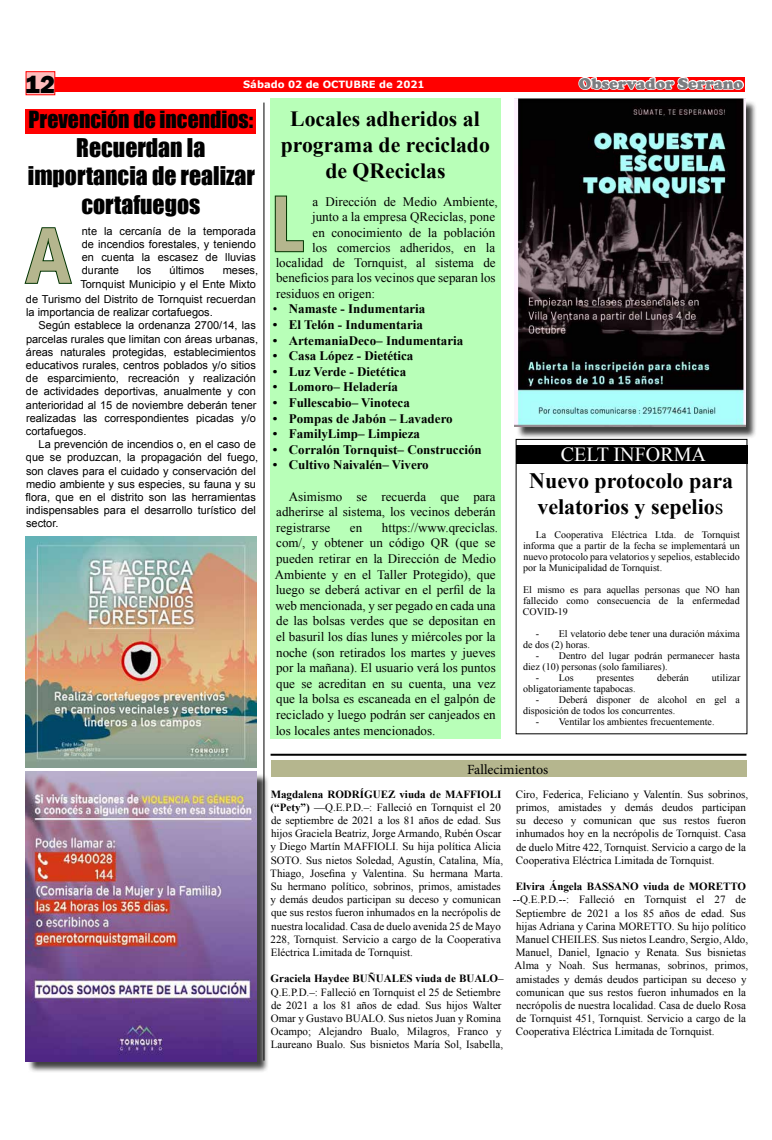
<style>
.page{position:relative;width:772px;height:1140px;background:#fff}
.page>*{position:absolute;margin:0;border:0;box-sizing:border-box;transform-origin:0 0}
.t1{font:700 78px "Ebrima";color:#b5b68e;scale:.83 1}
.t2{font:800 25.7px "Franklin Gothic";color:#000}
.t3{font:23.7px/28.4px "Impact";color:#000;text-align:center}
.t4{font:700 22px/26.4px "Times New Roman";color:#000;text-align:center}
.t5{font:700 21.7px/26px "Times New Roman";color:#000;text-align:center}
.t6{font:21.7px "Impact";color:#000}
.t7{font:20px "Times New Roman";color:#fff}
.t8{font:900 16px "Cooper";color:#7c7d80}
.t9{font:14px "Minion Pro";color:#000}
.t10{font:13px/15.6px "Times New Roman";color:#000}
.t11{font:700 13px "Times New Roman";color:#000}
.t12{font:11px/13.2px "Times New Roman";color:#000}
.t13{font:11px/13.2px "Arial";color:#000}
.t14{font:700 11px "Times New Roman";color:#000}
.t15{font:10px/11px "Times New Roman";color:#000}
.t16{font:700 10px "Verdana";color:#fff}
.s1{font-weight:400}
.s2{font-weight:700}
</style>
<div class="page">
<div style="left:270px;top:98px;width:231px;height:641px;background:#b8ffb8"></div>
<div style="left:26px;top:109px;width:230px;height:24px;background:#f00"></div>
<div style="left:26px;top:77px;width:718px;height:14px;background:#f00"></div>
<svg style="left:24px;top:227px;width:48px;height:57px"></svg>
<div style="left:26px;top:71px;width:29px;height:24px;background:#ffbdbd;border:1px solid #f00"></div>
<div style="left:270px;top:760px;width:476px;height:16px;background:#b5b68e"></div>
<hr style="left:270px;top:753px;width:476px;height:2px;background:#000">
<div style="left:27px;top:773px;width:242px;height:300px;background:#000;opacity:.75"></div>
<img style="left:26px;top:771px;width:230px;height:290px">
<svg style="left:576px;top:77px;width:168px;height:15px"></svg>
<hr style="left:263px;top:103px;width:1px;height:957px;background:#000">
<img style="left:26px;top:536px;width:230px;height:231px">
<div style="left:515px;top:445px;width:232px;height:18px;background:#000"></div>
<div style="left:516px;top:100px;width:240px;height:339px;background:#000;opacity:.75"></div>
<img style="left:514px;top:98px;width:230px;height:328px">
<svg style="left:274px;top:195px;width:30px;height:58px"></svg>
<h2 class="t2" style="left:25px;top:67px;width:32px">12</h2>
<p class="t16" style="left:243px;top:78px;width:183px">Sábado 02 de OCTUBRE de 2021</p>
<h3 class="t6" style="left:29px;top:103px;width:226px">Prevención de incendios:</h3>
<h3 class="t3" style="left:28px;top:133px;width:228px">Recuerdan la importancia de realizar cortafuegos</h3>
<h1 class="t1" style="left:26px;top:197px;width:57px">A</h1>
<p class="t13" style="left:82px;top:224px;width:175px;text-align:justify">nte la cercanía de la temporada de incendios forestales, y teniendo en cuenta la escasez de lluvias durante</p>
<p class="t13" style="left:137px;top:264px;width:16px">los</p>
<p class="t13" style="left:169px;top:264px;width:36px">últimos</p>
<p class="t13" style="left:80px;top:264px;width:179px;text-align:right">meses,<br>Tornquist Municipio y el Ente Mixto</p>
<p class="t13" style="left:26px;top:292px;width:231px">de Turismo del Distrito de Tornquist recuerdan la importancia de realizar cortafuegos.</p>
<p class="t13" style="left:26px;top:319px;width:234px;text-indent:13px">Según establece la ordenanza 2700/14, las parcelas rurales que limitan con áreas urbanas, áreas naturales protegidas, establecimientos educativos rurales, centros poblados y/o sitios de esparcimiento, recreación y realización de actividades deportivas, anualmente y con anterioridad al 15 de noviembre deberán tener realizadas las correspondientes picadas y/o cortafuegos.</p>
<p class="t13" style="left:26px;top:438px;width:234px;text-indent:13px">La prevención de incendios o, en el caso de que se produzcan, la propagación del fuego, son claves para el cuidado y conservación del medio ambiente y sus especies, su fauna y su flora, que en el distrito son las herramientas indispensables para el desarrollo turístico del sector.</p>
<h3 class="t5" style="left:280px;top:105px;width:210px">Locales adheridos al programa de reciclado de QReciclas</h3>
<h1 class="t1" style="left:270px;top:165px;width:42px">L</h1>
<p class="t10" style="left:312px;top:193px;width:187px">a Dirección de Medio Ambiente, junto a la empresa QReciclas, pone en conocimiento de la población</p>
<p class="t10" style="left:312px;top:240px;width:184px">los comercios adheridos, en la</p>
<p class="t10" style="left:275px;top:254px;width:221px;text-align:justify">localidad de Tornquist, al sistema de beneficios para los vecinos que separan los residuos en origen:</p>
<p class="t11" style="left:273px;top:300px;width:154px"><span class="s1">•</span> Namaste - Indumentaria</p>
<p class="t11" style="left:272px;top:315px;width:151px">• El Telón - Indumentaria</p>
<p class="t11" style="left:272px;top:331px;width:192px">• ArtemaniaDeco– Indumentaria</p>
<p class="t11" style="left:272px;top:347px;width:142px">• Casa López - Dietética</p>
<p class="t11" style="left:272px;top:362px;width:135px">• Luz Verde - Dietética</p>
<p class="t11" style="left:272px;top:378px;width:127px">• Lomoro– Heladería</p>
<p class="t11" style="left:272px;top:393px;width:138px">• Fullescabio– Vinoteca</p>
<p class="t11" style="left:272px;top:409px;width:181px">• Pompas de Jabón – Lavadero</p>
<p class="t11" style="left:272px;top:425px;width:149px">• FamilyLimp– Limpieza</p>
<p class="t11" style="left:272px;top:440px;width:210px">• Corralón Tornquist– Construcción</p>
<p class="t11" style="left:272px;top:456px;width:157px">• Cultivo Naivalén– Vivero</p>
<p class="t10" style="left:276px;top:488px;width:221px;text-align:justify;text-indent:13px">Asimismo se recuerda que para adherirse al sistema, los vecinos deberán registrarse</p>
<p class="t10" style="left:275px;top:519px;width:225px;text-indent:107px">https://www.qreciclas. com/, y obtener un código QR (que se pueden retirar en la Dirección de Medio Ambiente y en el Taller Protegido), que luego se deberá activar en el perfil de la web mencionada, y ser pegado en cada una de las bolsas verdes que se depositan en el basuril los días lunes y miércoles por la noche (son retirados los martes y jueves por la mañana). El usuario verá los puntos que se acreditan en su cuenta, una vez que la bolsa es escaneada en el galpón de reciclado y luego podrán ser canjeados en los locales antes mencionados.</p>
<p class="t10" style="left:350px;top:519px;width:14px">en</p>
<h3 class="t8" style="left:578px;top:74px;width:166px">Observador Serrano</h3>
<h3 class="t7" style="left:560px;top:441px;width:147px">CELT INFORMA</h3>
<h3 class="t4" style="left:529px;top:466px;width:205px">Nuevo protocolo para velatorios y sepelio<span class="s1">s</span></h3>
<p class="t15" style="left:522px;top:529px;width:218px;text-align:justify;text-indent:13px">La Cooperativa Eléctrica Ltda. de Tornquist informa que a partir de la fecha se implementará un nuevo protocolo para velatorios y sepelios, establecido por la Municipalidad de Tornquist.</p>
<p class="t15" style="left:522px;top:584px;width:218px;text-align:justify">El mismo es para aquellas personas que NO han fallecido como consecuencia de la enfermedad COVID-19</p>
<p class="t15" style="left:523px;top:628px;width:218px;text-indent:13px">- El velatorio debe tener una duración máxima de dos (2) horas.</p>
<p class="t15" style="left:523px;top:650px;width:218px;text-indent:13px">- Dentro del lugar podrán permanecer hasta diez (10) personas (solo familiares).</p>
<p class="t15" style="left:535px;top:672px;width:39px">- Los</p>
<p class="t15" style="left:596px;top:672px;width:39px">presentes</p>
<p class="t15" style="left:656px;top:672px;width:33px">deberán</p>
<p class="t15" style="left:711px;top:672px;width:30px">utilizar</p>
<p class="t15" style="left:523px;top:683px;width:114px">obligatoriamente tapabocas.</p>
<p class="t15" style="left:523px;top:694px;width:218px;text-indent:13px">- Deberá disponer de alcohol en gel a disposición de todos los concurrentes.</p>
<p class="t15" style="left:535px;top:716px;width:180px">- Ventilar los ambientes frecuentemente.</p>
<p class="t9" style="left:466px;top:759px;width:83px">Fallecimientos</p>
<p class="t12" style="left:270px;top:787px;width:234px"><span class="s2">Magdalena RODRÍGUEZ viuda de MAFFIOLI (“Pety”)</span> —Q.E.P.D.–: Falleció en Tornquist el 20 de septiembre de 2021 a los 81 años de edad. Sus hijos Graciela Beatriz, Jorge Armando, Rubén Oscar y Diego Martín MAFFIOLI. Su hija política Alicia SOTO. Sus nietos Soledad, Agustín, Catalina, Mía, Thiago, Josefina y Valentina. Su hermana Marta.<br>Su hermano político, sobrinos, primos, amistades y demás deudos participan su deceso y comunican que sus restos fueron inhumados en la necrópolis de nuestra localidad. Casa de duelo avenida 25 de Mayo 228, Tornquist. Servicio a cargo de la Cooperativa Eléctrica Limitada de Tornquist.</p>
<p class="t12" style="left:270px;top:972px;width:234px"><span class="s2">Graciela Haydee BUÑUALES viuda de BUALO</span>– Q.E.P.D.–: Falleció en Tornquist el 25 de Setiembre de 2021 a los 81 años de edad. Sus hijos Walter Omar y Gustavo BUALO. Sus nietos Juan y Romina Ocampo; Alejandro Bualo, Milagros, Franco y Laureano Bualo. Sus bisnietos María Sol, Isabella,</p>
<p class="t12" style="left:515px;top:787px;width:234px">Ciro, Federica, Feliciano y Valentín. Sus sobrinos, primos, amistades y demás deudos participan su deceso y comunican que sus restos fueron inhumados hoy en la necrópolis de Tornquist. Casa de duelo Mitre 422, Tornquist. Servicio a cargo de la Cooperativa Eléctrica Limitada de Tornquist.</p>
<p class="t14" style="left:515px;top:879px;width:232px">Elvira Ángela BASSANO viuda de MORETTO</p>
<p class="t12" style="left:512px;top:893px;width:237px">--Q.E.P.D.--: Falleció en Tornquist el 27 de Septiembre de 2021 a los 85 años de edad. Sus hijas Adriana y Carina MORETTO. Su hijo político Manuel CHEILES. Sus nietos Leandro, Sergio, Aldo, Manuel, Daniel, Ignacio y Renata. Sus bisnietas Alma y Noah. Sus hermanas, sobrinos, primos, amistades y demás deudos participan su deceso y comunican que sus restos fueron inhumados en la necrópolis de nuestra localidad. Casa de duelo Rosa de Tornquist 451, Tornquist. Servicio a cargo de la Cooperativa Eléctrica Limitada de Tornquist.</p>
</div>
